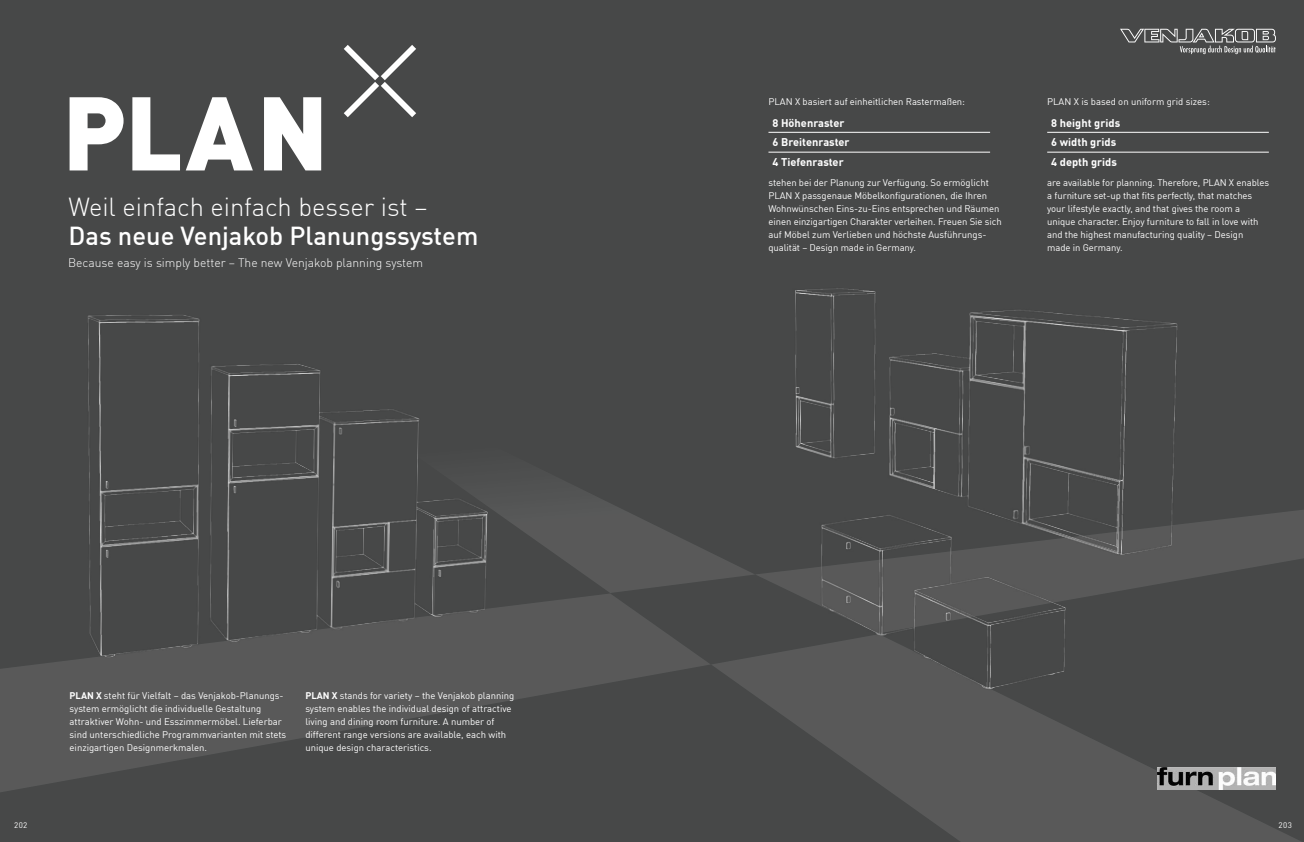
<style>
.page{position:relative;width:1304px;height:842px;background:#474848}
.page>*{position:absolute;margin:0;border:0;box-sizing:border-box;transform-origin:0 0}
.t1{font:500 25.5px "DIN Offc";color:#fff}
.t2{font:300 25.5px "DIN Offc";color:#fff}
.t3{font:300 12.1px "DIN Offc";color:#fff}
.t4{font:700 11px/19.8px "DIN Offc";letter-spacing:.005em;color:#fff}
.t5{font:9.5px/13px "DIN Offc";letter-spacing:-.005em;color:#fff}
.t6{font:8px "DIN Offc";letter-spacing:.05em;color:#fff}
.s1{font-weight:700}
</style>
<div class="page">
<svg style="left:712px;top:654px;width:589px;height:188px"></svg>
<svg style="left:0;top:594px;width:710px;height:198px"></svg>
<svg style="left:756px;top:510px;width:548px;height:71px;fill:#595959"></svg>
<svg style="left:70px;top:97px;width:54px;height:73px"></svg>
<svg style="left:132px;top:97px;width:48px;height:73px"></svg>
<svg style="left:186px;top:97px;width:67px;height:73px"></svg>
<svg style="left:264px;top:97px;width:57px;height:73px"></svg>
<svg style="left:344px;top:45px;width:72px;height:72px"></svg>
<svg style="left:492px;top:487px;width:262px;height:106px"></svg>
<img style="left:770px;top:288px;width:426px;height:477px">
<img style="left:62px;top:315px;width:430px;height:453px">
<svg style="left:1120px;top:29px;width:156px;height:25px"></svg>
<hr style="left:768px;top:132px;width:222px;height:1px;background:#fff">
<hr style="left:768px;top:152px;width:222px;height:1px;background:#fff">
<img style="left:1158px;top:767px;width:117px;height:22px">
<hr style="left:1047px;top:132px;width:222px;height:1px;background:#fff">
<hr style="left:1047px;top:152px;width:222px;height:1px;background:#fff">
<h1 class="t2" style="left:69px;top:195px;width:360px">Weil einfach einfach besser ist –</h1>
<h1 class="t1" style="left:69px;top:222px;width:411px">Das neue Venjakob Planungssystem</h1>
<p class="t3" style="left:68px;top:257px;width:357px">Because easy is simply better – The new Venjakob planning system</p>
<p class="t5" style="left:70px;top:690px;width:218px"><span class="s1">PLAN X</span> steht für Vielfalt – das Venjakob-Planungs&shy;system ermöglicht die individuelle Gestaltung attraktiver Wohn- und Esszimmermöbel. Lieferbar sind unterschiedliche Programmvarianten mit stets einzigartigen Designmerkmalen.</p>
<p class="t5" style="left:305px;top:690px;width:210px"><span class="s1">PLAN X</span> stands for variety – the Venjakob planning system enables the individual design of attractive living and dining room furniture. A number of different range versions are available, each with unique design characteristics.</p>
<p class="t5" style="left:768px;top:96px;width:198px">PLAN X basiert auf einheitlichen Rastermaßen:</p>
<p class="t4" style="left:772px;top:114px;width:79px">8 Höhenraster<br>6 Breitenraster<br>4 Tiefenraster</p>
<p class="t5" style="left:768px;top:177px;width:235px">stehen bei der Planung zur Verfügung. So ermöglicht PLAN X passgenaue Möbelkonfigurationen, die Ihren Wohnwünschen Eins-zu-Eins entsprechen und Räumen einen einzigartigen Charakter verleihen. Freuen Sie sich auf Möbel zum Verlieben und höchste Ausführungs&shy;qualität – Design made in Germany.</p>
<p class="t5" style="left:1047px;top:96px;width:164px">PLAN X is based on uniform grid sizes:</p>
<p class="t4" style="left:1051px;top:114px;width:70px">8 height grids<br>6 width grids<br>4 depth grids</p>
<p class="t5" style="left:1047px;top:176px;width:223px">are available for planning. Therefore, PLAN X enables a furniture set-up that fits perfectly, that matches your lifestyle exactly, and that gives the room a unique character. Enjoy furniture to fall in love with and the highest manufacturing quality – Design<br>made in Germany.</p>
<p class="t6" style="left:14px;top:822px;width:15px">202</p>
<p class="t6" style="left:1279px;top:822px;width:15px">203</p>
</div>
